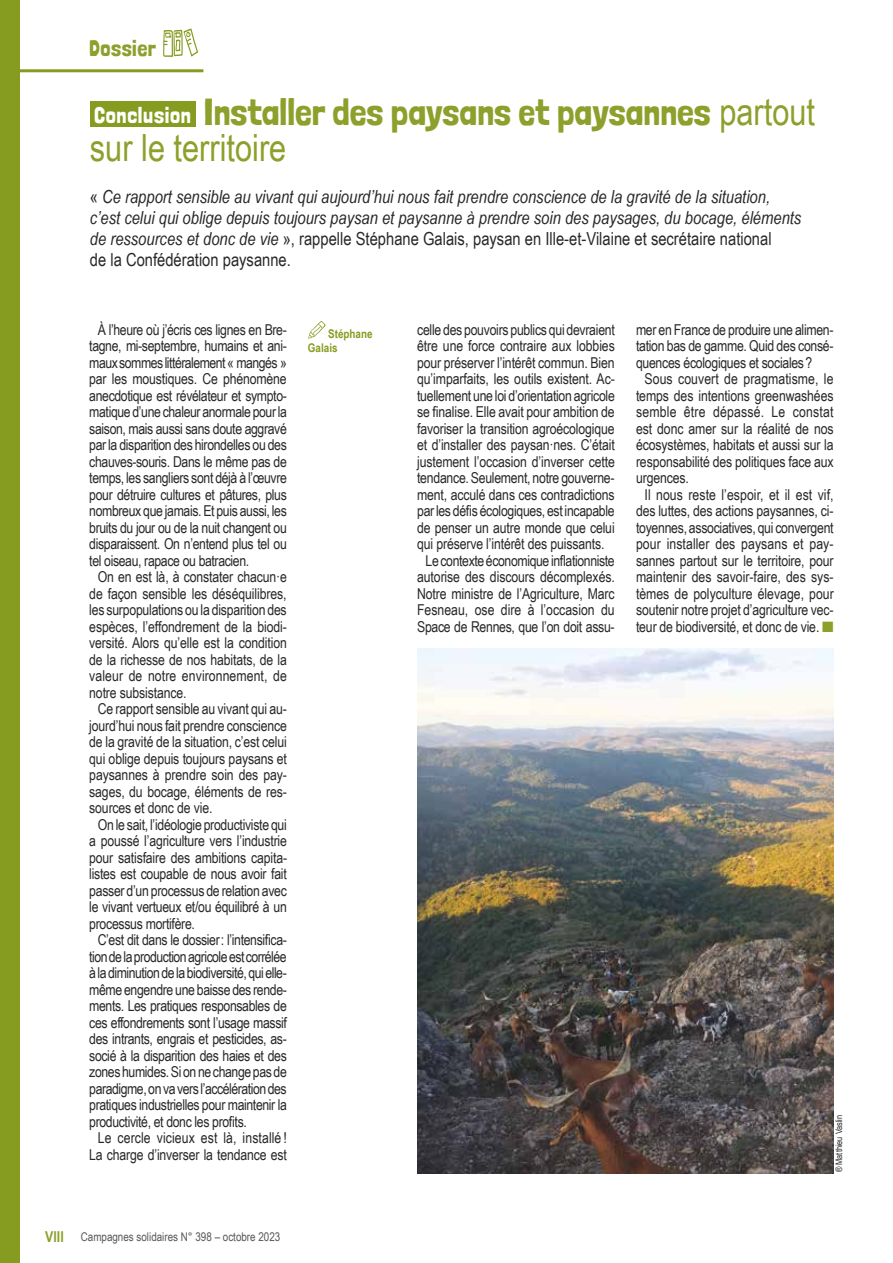
<style>
.page{position:relative;width:893px;height:1263px;background:#fff}
.page>*{position:absolute;margin:0;border:0;box-sizing:border-box;transform-origin:0 0}
.t1{font:37.5px "Londrina Solid";color:#8ca02b}
.t2{font:37.5px "Arial Narrow";color:#8ca02b}
.t3{font:22.5px "Londrina Solid";letter-spacing:.02em;color:#8ca02b}
.t4{font:italic 18px/21px "Arial Narrow";color:#282827}
.t5{font:15px "Arial Narrow";letter-spacing:-.015em;color:#282827}
.t6{font:15px "Arial Narrow";letter-spacing:.005em;color:#282827}
.t7{font:15px "Arial Narrow";letter-spacing:-.035em;color:#282827}
.t8{font:15px "Arial Narrow";letter-spacing:.015em;color:#282827}
.t9{font:12px "Arial Narrow";color:#575756}
.t10{font:700 12px/13.5px "Arial Narrow";color:#869c20}
.t11{font:9px "Arial Narrow";color:#282827}
.s1{font-size:22.5px;color:#fff}
.s2{font-family:"Arial Narrow"}
.s3{font-style:normal}
.s4{color:#8ca02b}
.s5{font-weight:700;font-size:15px;color:#8ca02b}
</style>
<div class="page">
<div style="left:0;top:0;width:19px;height:1263px;background:#869c20"></div>
<hr style="left:17px;top:69px;width:186px;height:3px;background:#869c20">
<svg style="left:163px;top:28px;width:35px;height:29px"></svg>
<div style="left:90px;top:101px;width:105px;height:26px;background:#869c20"></div>
<svg style="left:308px;top:321px;width:18px;height:18px"></svg>
<img style="left:417px;top:648px;width:416px;height:526px">
<h2 class="t3" style="left:89px;top:35px;width:68px">Dossier</h2>
<h1 class="t1" style="left:94px;top:89px;width:722px"><span class="s1">Conclusion</span> Installer des paysans et paysannes <span class="s2">partout</span></h1>
<h1 class="t2" style="left:90px;top:126px;width:198px">sur le territoire</h1>
<p class="t4" style="left:90px;top:186px;width:713px"><span class="s3">«</span> Ce rapport sensible au vivant qui aujourd’hui nous fait prendre conscience de la gravité de la situation, c’est celui qui oblige depuis toujours paysan et paysanne à prendre soin des paysages, du bocage, éléments de ressources et donc de vie <span class="s3">», rappelle Stéphane Galais, paysan en Ille-et-Vilaine et secrétaire national<br>de la Confédération paysanne.</span></p>
<p class="t5" style="left:98px;top:320px;width:191px">À l’heure où j’écris ces lignes en Bre-</p>
<p class="t5" style="left:89px;top:337px;width:199px">tagne, mi-septembre, humains et ani-</p>
<p class="t7" style="left:89px;top:353px;width:199px">maux sommes littéralement « mangés »</p>
<p class="t5" style="left:89px;top:370px;width:199px">par les moustiques. Ce phénomène</p>
<p class="t5" style="left:89px;top:386px;width:199px">anecdotique est révélateur et sympto-</p>
<p class="t5" style="left:89px;top:403px;width:199px">matique d’une chaleur anormale pour la</p>
<p class="t5" style="left:89px;top:419px;width:199px">saison, mais aussi sans doute aggravé</p>
<p class="t5" style="left:89px;top:436px;width:199px">par la disparition des hirondelles ou des</p>
<p class="t5" style="left:89px;top:452px;width:199px">chauves-souris. Dans le même pas de</p>
<p class="t5" style="left:89px;top:469px;width:199px">temps, les sangliers sont déjà à l’œuvre</p>
<p class="t5" style="left:89px;top:485px;width:199px">pour détruire cultures et pâtures, plus</p>
<p class="t5" style="left:89px;top:502px;width:199px">nombreux que jamais. Et puis aussi, les</p>
<p class="t5" style="left:89px;top:518px;width:199px">bruits du jour ou de la nuit changent ou</p>
<p class="t5" style="left:89px;top:535px;width:199px">disparaissent. On n’entend plus tel ou</p>
<p class="t5" style="left:89px;top:551px;width:162px">tel oiseau, rapace ou batracien.</p>
<p class="t5" style="left:98px;top:568px;width:191px">On en est là, à constater chacun·e</p>
<p class="t5" style="left:89px;top:584px;width:199px">de façon sensible les déséquilibres,</p>
<p class="t5" style="left:89px;top:601px;width:199px">les surpopulations ou la disparition des</p>
<p class="t5" style="left:89px;top:617px;width:199px">espèces, l’effondrement de la biodi-</p>
<p class="t5" style="left:89px;top:634px;width:199px">versité. Alors qu’elle est la condition</p>
<p class="t5" style="left:89px;top:650px;width:199px">de la richesse de nos habitats, de la</p>
<p class="t6" style="left:89px;top:667px;width:199px">valeur de notre environnement, de</p>
<p class="t5" style="left:89px;top:683px;width:99px">notre subsistance.</p>
<p class="t5" style="left:98px;top:700px;width:191px">Ce rapport sensible au vivant qui au-</p>
<p class="t5" style="left:89px;top:716px;width:199px">jourd’hui nous fait prendre conscience</p>
<p class="t5" style="left:89px;top:733px;width:199px">de la gravité de la situation, c’est celui</p>
<p class="t5" style="left:89px;top:749px;width:199px">qui oblige depuis toujours paysans et</p>
<p class="t5" style="left:89px;top:766px;width:199px">paysannes à prendre soin des pay-</p>
<p class="t5" style="left:89px;top:782px;width:199px">sages, du bocage, éléments de res-</p>
<p class="t5" style="left:89px;top:799px;width:125px">sources et donc de vie.</p>
<p class="t5" style="left:98px;top:815px;width:191px">On le sait, l’idéologie productiviste qui</p>
<p class="t5" style="left:89px;top:832px;width:199px">a poussé l’agriculture vers l’industrie</p>
<p class="t5" style="left:89px;top:848px;width:199px">pour satisfaire des ambitions capita-</p>
<p class="t5" style="left:89px;top:865px;width:199px">listes est coupable de nous avoir fait</p>
<p class="t5" style="left:89px;top:881px;width:199px">passer d’un processus de relation avec</p>
<p class="t5" style="left:89px;top:898px;width:199px">le vivant vertueux et/ou équilibré à un</p>
<p class="t5" style="left:89px;top:914px;width:107px">processus mortifère.</p>
<p class="t5" style="left:98px;top:931px;width:191px">C’est dit dans le dossier: l’intensifica-</p>
<p class="t7" style="left:89px;top:947px;width:199px">tion de la production agricole est corrélée</p>
<p class="t5" style="left:89px;top:964px;width:199px">à la diminution de la biodiversité, qui elle-</p>
<p class="t5" style="left:89px;top:980px;width:199px">même engendre une baisse des rende-</p>
<p class="t5" style="left:89px;top:997px;width:199px">ments. Les pratiques responsables de</p>
<p class="t5" style="left:89px;top:1013px;width:199px">ces effondrements sont l’usage massif</p>
<p class="t5" style="left:89px;top:1030px;width:199px">des intrants, engrais et pesticides, as-</p>
<p class="t5" style="left:89px;top:1046px;width:199px">socié à la disparition des haies et des</p>
<p class="t5" style="left:89px;top:1063px;width:199px">zones humides. Si on ne change pas de</p>
<p class="t5" style="left:89px;top:1079px;width:199px">paradigme, on va vers l’accélération des</p>
<p class="t5" style="left:89px;top:1096px;width:199px">pratiques industrielles pour maintenir la</p>
<p class="t5" style="left:89px;top:1112px;width:159px">productivité, et donc les profits.</p>
<p class="t6" style="left:98px;top:1129px;width:191px">Le cercle vicieux est là, installé !</p>
<p class="t5" style="left:89px;top:1145px;width:199px">La charge d’inverser la tendance est</p>
<p class="t10" style="left:308px;top:327px;width:66px;text-indent:20px">Stéphane<br>Galais</p>
<p class="t5" style="left:417px;top:320px;width:199px">celle des pouvoirs publics qui devraient</p>
<p class="t5" style="left:417px;top:337px;width:199px">être une force contraire aux lobbies</p>
<p class="t5" style="left:417px;top:353px;width:199px">pour préserver l’intérêt commun. Bien</p>
<p class="t5" style="left:417px;top:370px;width:199px">qu’imparfaits, les outils existent. Ac-</p>
<p class="t5" style="left:417px;top:386px;width:199px">tuellement une loi d’orientation agricole</p>
<p class="t5" style="left:417px;top:403px;width:199px">se finalise. Elle avait pour ambition de</p>
<p class="t5" style="left:417px;top:419px;width:199px">favoriser la transition agroécologique</p>
<p class="t5" style="left:417px;top:436px;width:199px">et d’installer des paysan·nes. C’était</p>
<p class="t5" style="left:417px;top:452px;width:199px">justement l’occasion d’inverser cette</p>
<p class="t5" style="left:417px;top:469px;width:199px">tendance. Seulement, notre gouverne-</p>
<p class="t5" style="left:417px;top:485px;width:199px">ment, acculé dans ces contradictions</p>
<p class="t5" style="left:417px;top:502px;width:199px">par les défis écologiques, est incapable</p>
<p class="t5" style="left:417px;top:518px;width:199px">de penser un autre monde que celui</p>
<p class="t5" style="left:417px;top:535px;width:189px">qui préserve l’intérêt des puissants.</p>
<p class="t5" style="left:426px;top:551px;width:191px">Le contexte économique inflationniste</p>
<p class="t5" style="left:417px;top:568px;width:199px">autorise des discours décomplexés.</p>
<p class="t5" style="left:417px;top:584px;width:199px">Notre ministre de l’Agriculture, Marc</p>
<p class="t5" style="left:417px;top:601px;width:199px">Fesneau, ose dire à l’occasion du</p>
<p class="t5" style="left:417px;top:617px;width:199px">Space de Rennes, que l’on doit assu-</p>
<p class="t5" style="left:636px;top:320px;width:199px">mer en France de produire une alimen-</p>
<p class="t5" style="left:636px;top:337px;width:199px">tation bas de gamme. Quid des consé-</p>
<p class="t5" style="left:636px;top:353px;width:178px">quences écologiques et sociales?</p>
<p class="t6" style="left:644px;top:370px;width:191px">Sous couvert de pragmatisme, le</p>
<p class="t5" style="left:636px;top:386px;width:199px">temps des intentions greenwashées</p>
<p class="t8" style="left:636px;top:403px;width:199px">semble être dépassé. Le constat</p>
<p class="t5" style="left:636px;top:419px;width:199px">est donc amer sur la réalité de nos</p>
<p class="t5" style="left:636px;top:436px;width:199px">écosystèmes, habitats et aussi sur la</p>
<p class="t5" style="left:636px;top:452px;width:199px">responsabilité des politiques face aux</p>
<p class="t5" style="left:636px;top:469px;width:54px">urgences.</p>
<p class="t6" style="left:644px;top:485px;width:191px">Il nous reste l’espoir, et il est vif,</p>
<p class="t5" style="left:636px;top:502px;width:199px">des luttes, des actions paysannes, ci-</p>
<p class="t5" style="left:636px;top:518px;width:199px">toyennes, associatives, qui convergent</p>
<p class="t6" style="left:636px;top:535px;width:199px">pour installer des paysans et pay-</p>
<p class="t5" style="left:636px;top:551px;width:199px">sannes partout sur le territoire, pour</p>
<p class="t5" style="left:636px;top:568px;width:199px">maintenir des savoir-faire, des sys-</p>
<p class="t5" style="left:636px;top:584px;width:199px">tèmes de polyculture élevage, pour</p>
<p class="t5" style="left:636px;top:601px;width:199px">soutenir notre projet d’agriculture vec-</p>
<p class="t5" style="left:636px;top:617px;width:199px">teur de biodiversité, et donc de vie. <span class="s4">■</span></p>
<p class="t11" style="left:834px;top:1172px;width:59px;rotate:-90deg">® Matthieu Vaslin</p>
<p class="t9" style="left:45px;top:1230px;width:236px"><span class="s5">VIII</span> Campagnes solidaires N° 398 – octobre 2023</p>
</div>
